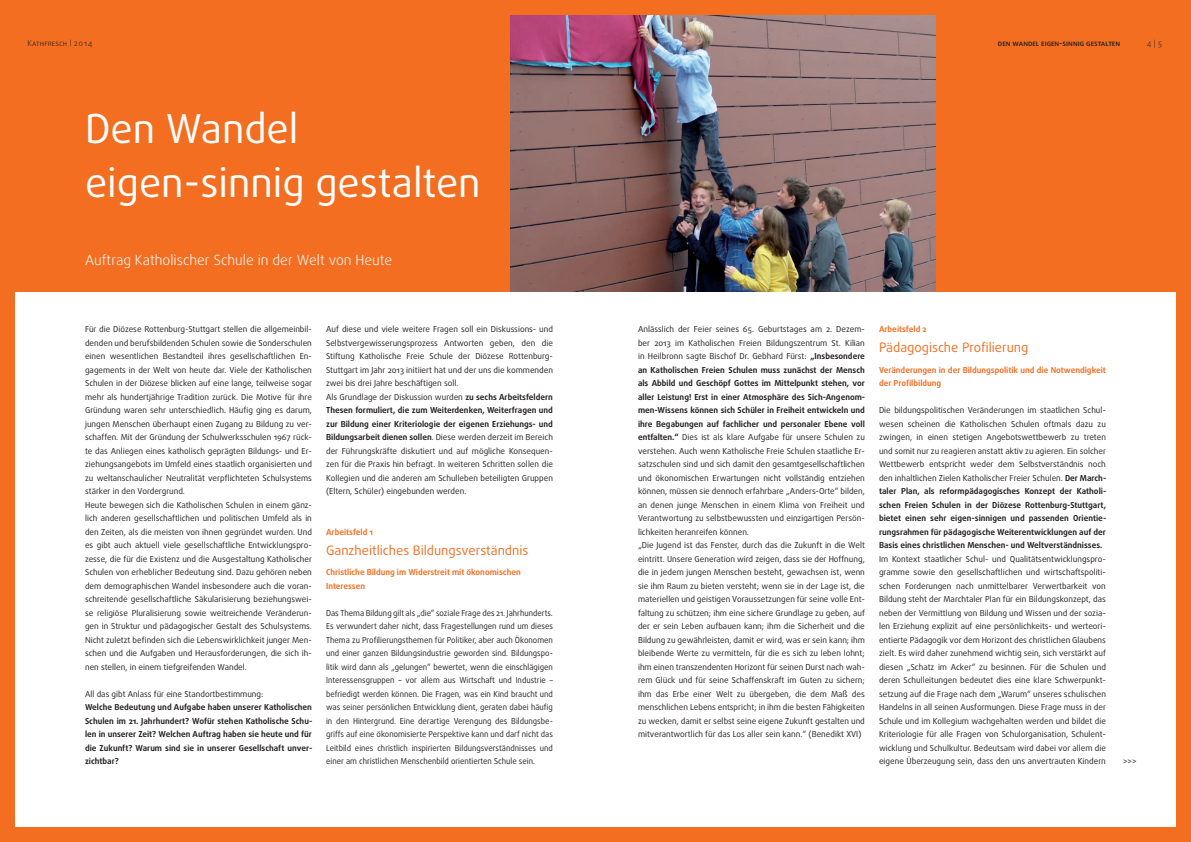
<style>
.page{position:relative;width:1191px;height:842px;background:#fff}
.page>*{position:absolute;margin:0;border:0;box-sizing:border-box;transform-origin:0 0}
.t1{font:40px/54px "Daxline";color:#fff}
.t2{font:300 14px "Daxline";color:#fff}
.t3{font:13px "Daxline";color:#f36e21}
.t4{font:8.2px/13.5px "Daxline";color:#231f20}
.t5{font:8.2px/13.5px "Daxline";color:#231f20;text-align:justify;scale:.95 1}
.t6{font:700 8.2px/13.5px "Daxline";color:#231f20;text-align:justify}
.t7{font:700 8.2px/13.5px "Daxline";color:#f36e21}
.t8{font:500 8px "Daxline SC";color:#231f20}
.t9{font:300 8px "Daxline SC";letter-spacing:.01em;color:#231f20}
.s1{font-family:"Daxline";font-size:6.8px}
.s2{font-weight:700}
</style>
<div class="page">
<div style="left:0;top:0;width:1191px;height:292px;background:#f36e21"></div>
<img style="left:510px;top:15px;width:425px;height:277px">
<div style="left:0;top:0;width:14px;height:842px;background:#f36e21"></div>
<div style="left:1176px;top:0;width:15px;height:842px;background:#f36e21"></div>
<div style="left:0;top:828px;width:1191px;height:14px;background:#f36e21"></div>
<p class="t9" style="left:28px;top:38px;width:66px">Kathfresch <span class="s1">|</span> 2014</p>
<h1 class="t1" style="left:85px;top:102px;width:397px">Den Wandel eigen-sinnig gestalten</h1>
<h2 class="t2" style="left:85px;top:251px;width:309px">Auftrag Katholischer Schule in der Welt von Heute</h2>
<p class="t4" style="left:85px;top:323px;width:228px">Für die Diözese Rottenburg-Stuttgart stellen die allgemeinbil&shy;denden und berufsbildenden Schulen sowie die Sonderschulen einen wesentlichen Bestandteil ihres gesellschaftlichen En&shy;gagements in der Welt von heute dar. Viele der Katholischen Schulen in der Diözese blicken auf eine lange, teilweise sogar mehr als hundertjährige Tradition zurück. Die Motive für ihre Gründung waren sehr unterschiedlich. Häufig ging es darum, jungen Menschen überhaupt einen Zugang zu Bildung zu ver&shy;schaffen. Mit der Gründung der Schulwerksschulen 1967 rück&shy;te das Anliegen eines katholisch geprägten Bildungs- und Er&shy;ziehungsangebots im Umfeld eines staatlich organisierten und zu weltanschaulicher Neutralität verpflichteten Schulsystems stärker in den Vordergrund.<br>Heute bewegen sich die Katholischen Schulen in einem gänz&shy;lich anderen gesellschaftlichen und politischen Umfeld als in den Zeiten, als die meisten von ihnen gegründet wurden. Und es gibt auch aktuell viele gesellschaftliche Entwicklungspro&shy;zesse, die für die Existenz und die Ausgestaltung Katholischer Schulen von erheblicher Bedeutung sind. Dazu gehören neben dem demographischen Wandel insbesondere auch die voran&shy;schreitende gesellschaftliche Säkularisierung beziehungswei&shy;se religiöse Pluralisierung sowie weitreichende Veränderun&shy;gen in Struktur und pädagogischer Gestalt des Schulsystems.<br>Nicht zuletzt befinden sich die Lebenswirklichkeit junger Men&shy;schen und die Aufgaben und Herausforderungen, die sich ih&shy;nen stellen, in einem tiefgreifenden Wandel.</p>
<p class="t4" style="left:85px;top:687px;width:180px">All das gibt Anlass für eine Standortbestimmung:</p>
<p class="t6" style="left:85px;top:701px;width:229px">Welche Bedeutung und Aufgabe haben unserer Katholischen Schulen im 21. Jahrhundert? Wofür stehen Katholische Schu&shy;len in unserer Zeit? Welchen Auftrag haben sie heute und für die Zukunft? Warum sind sie in unserer Gesellschaft unver&shy;zichtbar?</p>
<p class="t4" style="left:326px;top:322px;width:228px">Auf diese und viele weitere Fragen soll ein Diskussions- und Selbstvergewisserungsprozess Antworten geben, den die Stiftung Katholische Freie Schule der Diözese Rottenburg-Stuttgart im Jahr 2013 initiiert hat und der uns die kommenden zwei bis drei Jahre beschäftigen soll.<br>Als Grundlage der Diskussion wurden <span class="s2">zu sechs Arbeitsfeldern Thesen formuliert, die zum Weiterdenken, Weiterfragen und zur Bildung einer Kriteriologie der eigenen Erziehungs- und Bildungsarbeit dienen sollen</span>. Diese werden derzeit im Bereich der Führungskräfte diskutiert und auf mögliche Konsequen&shy;zen für die Praxis hin befragt. In weiteren Schritten sollen die Kollegien und die anderen am Schulleben beteiligten Gruppen (Eltern, Schüler) eingebunden werden.</p>
<p class="t7" style="left:326px;top:525px;width:48px">Arbeitsfeld 1</p>
<h3 class="t3" style="left:326px;top:542px;width:204px">Ganzheitliches Bildungsverständnis</h3>
<p class="t7" style="left:326px;top:566px;width:196px">Christliche Bildung im Widerstreit mit ökonomischen<br>Interessen</p>
<p class="t5" style="left:326px;top:606px;width:240px">Das Thema Bildung gilt als „die“ soziale Frage des 21. Jahrhunderts.<br>Es verwundert daher nicht, dass Fragestellungen rund um dieses Thema zu Profilierungsthemen für Politiker, aber auch Ökonomen und einer ganzen Bildungsindustrie geworden sind. Bildungspo&shy;litik wird dann als „gelungen“ bewertet, wenn die einschlägigen Interessensgruppen – vor allem aus Wirtschaft und Industrie – befriedigt werden können. Die Fragen, was ein Kind braucht und was seiner persönlichen Entwicklung dient, geraten dabei häufig in den Hintergrund. Eine derartige Verengung des Bildungsbe&shy;griffs auf eine ökonomisierte Perspektive kann und darf nicht das Leitbild eines christlich inspirierten Bildungsverständnisses und einer am christlichen Menschenbild orientierten Schule sein.</p>
<p class="t8" style="left:1069px;top:38px;width:52px">kolumnentitel</p>
<p class="t9" style="left:1147px;top:38px;width:17px">4 | 5</p>
<p class="t8" style="left:998px;top:38px;width:124px">den wandel eigen-sinnig gestalten</p>
<p class="t4" style="left:638px;top:323px;width:229px">Anlässlich der Feier seines 65. Geburtstages am 2. Dezem&shy;ber 2013 im Katholischen Freien Bildungszentrum St. Kilian in Heilbronn sagte Bischof Dr. Gebhard Fürst: <span class="s2">„Insbesondere an Katholischen Freien Schulen muss zunächst der Mensch als Abbild und Geschöpf Gottes im Mittelpunkt stehen, vor aller Leistung! Erst in einer Atmosphäre des Sich-Angenom&shy;men-Wissens können sich Schüler in Freiheit entwickeln und ihre Begabungen auf fachlicher und personaler Ebene voll entfalten.“</span> Dies ist als klare Aufgabe für unsere Schulen zu verstehen. Auch wenn Katholische Freie Schulen staatliche Er&shy;satzschulen sind und sich damit den gesamtgesellschaftlichen und ökonomischen Erwartungen nicht vollständig entziehen können, müssen sie dennoch erfahrbare „Anders-Orte“ bilden, an denen junge Menschen in einem Klima von Freiheit und Verantwortung zu selbstbewussten und einzigartigen Persön&shy;lichkeiten heranreifen können.<br>„Die Jugend ist das Fenster, durch das die Zukunft in die Welt eintritt. Unsere Generation wird zeigen, dass sie der Hoffnung, die in jedem jungen Menschen besteht, gewachsen ist, wenn sie ihm Raum zu bieten versteht; wenn sie in der Lage ist, die materiellen und geistigen Voraussetzungen für seine volle Ent&shy;faltung zu schützen; ihm eine sichere Grundlage zu geben, auf der er sein Leben aufbauen kann; ihm die Sicherheit und die Bildung zu gewährleisten, damit er wird, was er sein kann; ihm bleibende Werte zu vermitteln, für die es sich zu leben lohnt; ihm einen transzendenten Horizont für seinen Durst nach wah&shy;rem Glück und für seine Schaffenskraft im Guten zu sichern; ihm das Erbe einer Welt zu übergeben, die dem Maß des menschlichen Lebens entspricht; in ihm die besten Fähigkeiten zu wecken, damit er selbst seine eigene Zukunft gestalten und mitverantwortlich für das Los aller sein kann.“ (Benedikt XVI)</p>
<p class="t7" style="left:879px;top:322px;width:49px">Arbeitsfeld 2</p>
<h3 class="t3" style="left:879px;top:340px;width:151px">Pädagogische Profilierung</h3>
<p class="t7" style="left:879px;top:363px;width:228px">Veränderungen in der Bildungspolitik und die Notwendigkeit der Profilbildung</p>
<p class="t4" style="left:879px;top:404px;width:229px;text-align:justify">Die bildungspolitischen Veränderungen im staatlichen Schul&shy;wesen scheinen die Katholischen Schulen oftmals dazu zu zwingen, in einen stetigen Angebotswettbewerb zu treten und somit nur zu reagieren anstatt aktiv zu agieren. Ein solcher Wettbewerb entspricht weder dem Selbstverständnis noch den inhaltlichen Zielen Katholischer Freier Schulen. <span class="s2">Der March&shy;taler Plan, als reformpädagogisches Konzept der Katholi&shy;schen Freien Schulen in der Diözese Rottenburg-Stuttgart, bietet einen sehr eigen-sinnigen und passenden Orientie&shy;rungsrahmen für pädagogische Weiterentwicklungen auf der Basis eines christlichen Menschen- und Weltverständnisses.</span></p>
<p class="t4" style="left:879px;top:552px;width:228px;text-align:justify">Im Kontext staatlicher Schul- und Qualitätsentwicklungspro&shy;gramme sowie den gesellschaftlichen und wirtschaftspoliti&shy;schen Forderungen nach unmittelbarer Verwertbarkeit von Bildung steht der Marchtaler Plan für ein Bildungskonzept, das neben der Vermittlung von Bildung und Wissen und der sozia&shy;len Erziehung explizit auf eine persönlichkeits- und werteori&shy;entierte Pädagogik vor dem Horizont des christlichen Glaubens zielt. Es wird daher zunehmend wichtig sein, sich verstärkt auf diesen „Schatz im Acker“ zu besinnen. Für die Schulen und deren Schulleitungen bedeutet dies eine klare Schwerpunkt&shy;setzung auf die Frage nach dem „Warum“ unseres schulischen Handelns in all seinen Ausformungen. Diese Frage muss in der Schule und im Kollegium wachgehalten werden und bildet die Kriteriologie für alle Fragen von Schulorganisation, Schulent&shy;wicklung und Schulkultur. Bedeutsam wird dabei vor allem die eigene Überzeugung sein, dass den uns anvertrauten Kindern</p>
<p class="t4" style="left:1123px;top:755px;width:15px">&gt;&gt;&gt;</p>
</div>
